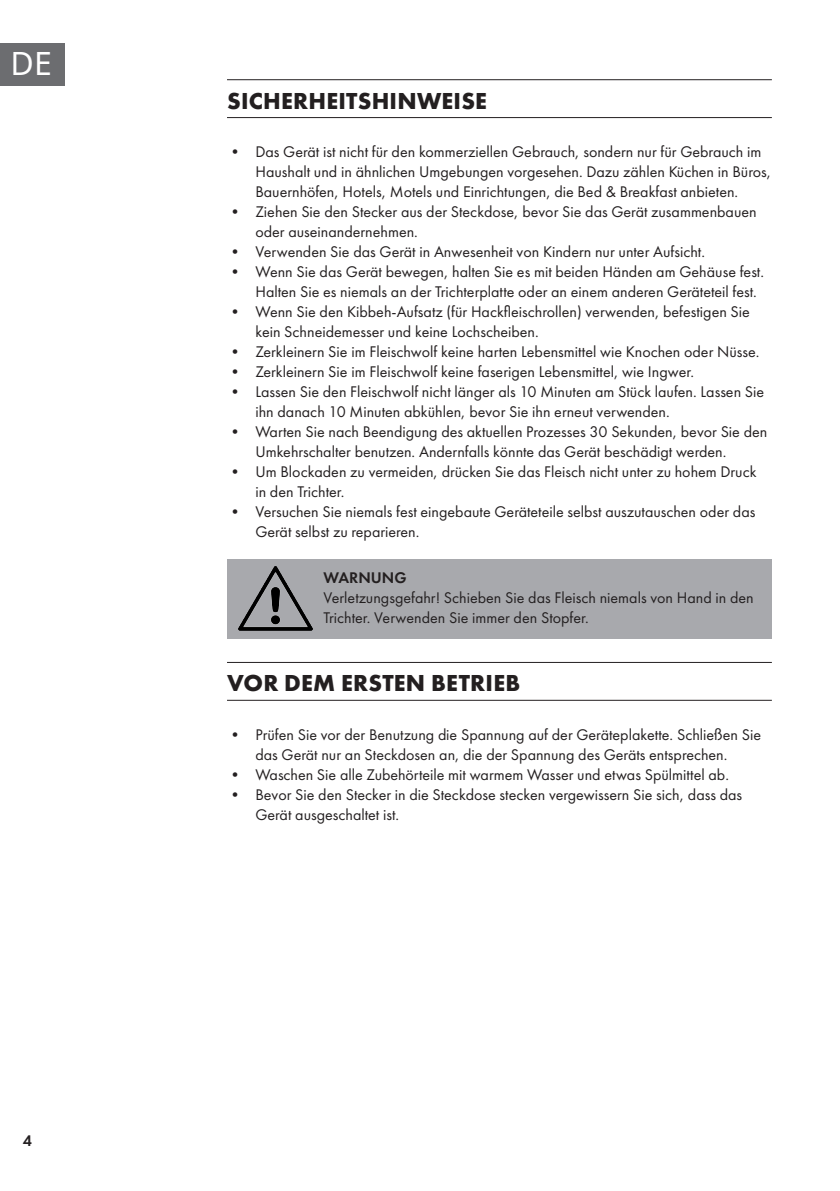
<style>
.page{position:relative;width:840px;height:1191px;background:#fff}
.page>*{position:absolute;margin:0;border:0;box-sizing:border-box;transform-origin:0 0}
.t1{font:32px "Noto Sans";color:#fff}
.Super_Headline{font:700 24px "Futura PTW08";letter-spacing:.01em;color:#231f20}
.Base_Text_HINWEIS_gr{font:16px/20px "Futura PTW08";color:#231f20}
.t2{font:600 16px "Futura PTW08";color:#231f20}
.s1{font-weight:600}
</style>
<div class="page">
<div style="left:0;top:43px;width:65px;height:42px;background:#6c6d70"></div>
<hr style="left:227px;top:79px;width:544px;height:1px;background:#231f20">
<hr style="left:227px;top:117px;width:544px;height:1px;background:#231f20">
<div style="left:227px;top:559px;width:544px;height:79px;background:#a8a9ad"></div>
<hr style="left:227px;top:662px;width:544px;height:1px;background:#231f20">
<hr style="left:227px;top:700px;width:544px;height:1px;background:#231f20">
<img style="left:238px;top:566px;width:74px;height:65px">
<h1 class="t1" style="left:11px;top:42px;width:43px">DE</h1>
<p class="t2" style="left:23px;top:1130px;width:11px">4</p>
<p class="Super_Headline" style="left:227px;top:85px;width:261px">SICHERHEITSHINWEISE</p>
<p class="Base_Text_HINWEIS_gr" style="left:255px;top:141px;width:517px;text-indent:-28px">• Das Gerät ist nicht für den kommerziellen Gebrauch, sondern nur für Gebrauch im<br>Haushalt und in ähnlichen Umgebungen vorgesehen. Dazu zählen Küchen in Büros,<br>Bauernhöfen, Hotels, Motels und Einrichtungen, die Bed &amp; Breakfast anbieten.</p>
<p class="Base_Text_HINWEIS_gr" style="left:255px;top:201px;width:502px;text-indent:-28px">• Ziehen Sie den Stecker aus der Steckdose, bevor Sie das Gerät zusammenbauen oder auseinandernehmen.</p>
<p class="Base_Text_HINWEIS_gr" style="left:227px;top:241px;width:479px">• Verwenden Sie das Gerät in Anwesenheit von Kindern nur unter Aufsicht.</p>
<p class="Base_Text_HINWEIS_gr" style="left:255px;top:261px;width:510px;text-indent:-28px">• Wenn Sie das Gerät bewegen, halten Sie es mit beiden Händen am Gehäuse fest.<br>Halten Sie es niemals an der Trichterplatte oder an einem anderen Geräteteil fest.</p>
<p class="Base_Text_HINWEIS_gr" style="left:255px;top:301px;width:496px;text-indent:-28px">• Wenn Sie den Kibbeh-Aufsatz (für Hackfleischrollen) verwenden, befestigen Sie kein Schneidemesser und keine Lochscheiben.</p>
<p class="Base_Text_HINWEIS_gr" style="left:227px;top:341px;width:533px">• Zerkleinern Sie im Fleischwolf keine harten Lebensmittel wie Knochen oder Nüsse.</p>
<p class="Base_Text_HINWEIS_gr" style="left:227px;top:361px;width:468px">• Zerkleinern Sie im Fleischwolf keine faserigen Lebensmittel, wie Ingwer.</p>
<p class="Base_Text_HINWEIS_gr" style="left:255px;top:381px;width:510px;text-indent:-28px">• Lassen Sie den Fleischwolf nicht länger als 10 Minuten am Stück laufen. Lassen Sie ihn danach 10 Minuten abkühlen, bevor Sie ihn erneut verwenden.</p>
<p class="Base_Text_HINWEIS_gr" style="left:255px;top:421px;width:513px;text-indent:-28px">• Warten Sie nach Beendigung des aktuellen Prozesses 30 Sekunden, bevor Sie den<br>Umkehrschalter benutzen. Andernfalls könnte das Gerät beschädigt werden.</p>
<p class="Base_Text_HINWEIS_gr" style="left:255px;top:461px;width:502px;text-indent:-28px">• Um Blockaden zu vermeiden, drücken Sie das Fleisch nicht unter zu hohem Druck in den Trichter.</p>
<p class="Base_Text_HINWEIS_gr" style="left:255px;top:501px;width:501px;text-indent:-28px">• Versuchen Sie niemals fest eingebaute Geräteteile selbst auszutauschen oder das<br>Gerät selbst zu reparieren.</p>
<p class="Base_Text_HINWEIS_gr" style="left:323px;top:567px;width:431px"><span class="s1">WARNUNG<br></span>Verletzungsgefahr! Schieben Sie das Fleisch niemals von Hand in den<br>Trichter. Verwenden Sie immer den Stopfer.</p>
<p class="Super_Headline" style="left:227px;top:668px;width:294px">VOR DEM ERSTEN BETRIEB</p>
<p class="Base_Text_HINWEIS_gr" style="left:227px;top:724px;width:535px;text-align:center">• Prüfen Sie vor der Benutzung die Spannung auf der Geräteplakette. Schließen Sie das Gerät nur an Steckdosen an, die der Spannung des Geräts entsprechen.</p>
<p class="Base_Text_HINWEIS_gr" style="left:227px;top:764px;width:503px">• Waschen Sie alle Zubehörteile mit warmem Wasser und etwas Spülmittel ab.</p>
<p class="Base_Text_HINWEIS_gr" style="left:255px;top:784px;width:488px;text-indent:-28px">• Bevor Sie den Stecker in die Steckdose stecken vergewissern Sie sich, dass das<br>Gerät ausgeschaltet ist.</p>
</div>
